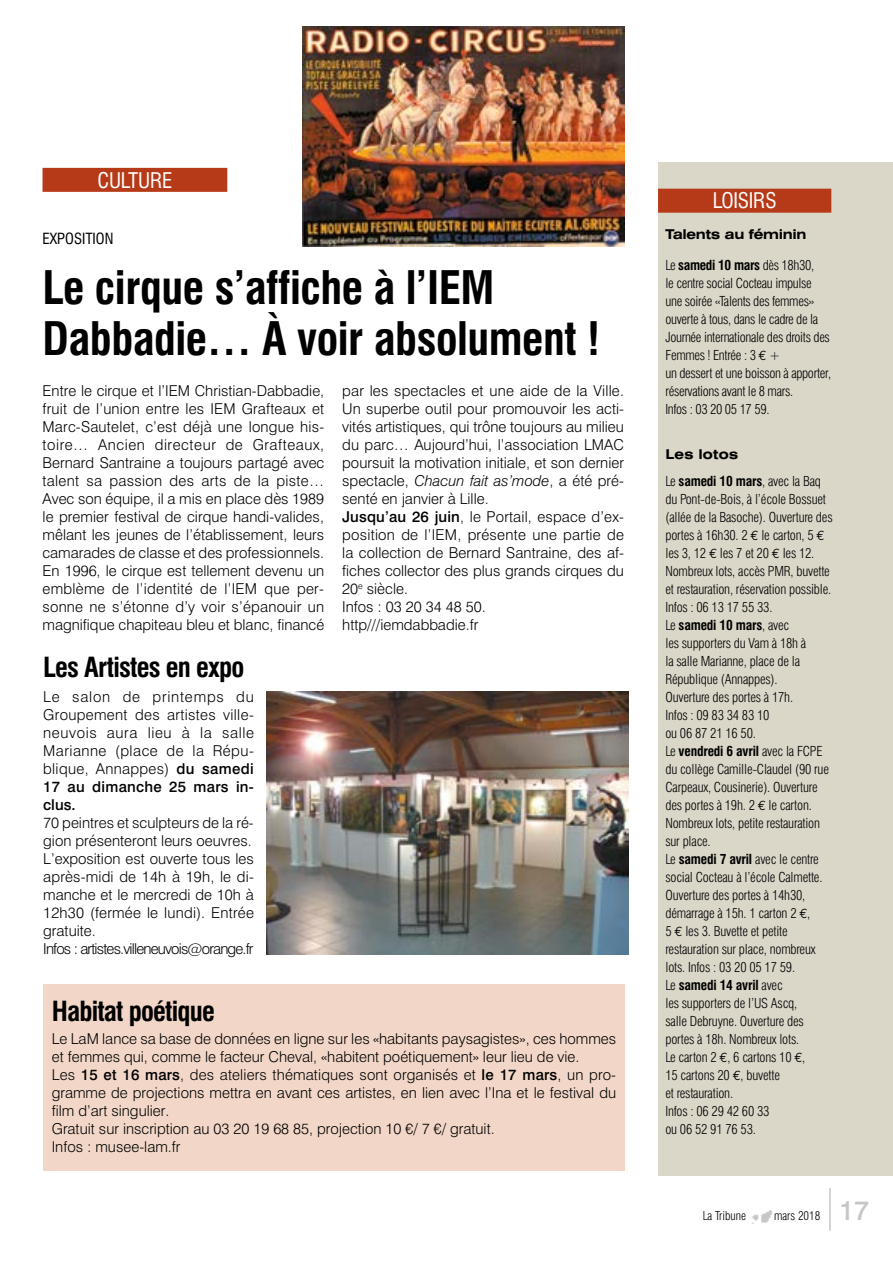
<style>
.page{position:relative;width:893px;height:1263px;background:#fff}
.page>*{position:absolute;margin:0;border:0;box-sizing:border-box;transform-origin:0 0}
.t1{font:700 condensed 45px/51px "Swiss 721 BT";letter-spacing:-.01em;color:#000}
.t2{font:700 condensed 27px "Swiss 721 BT";letter-spacing:-.03em;color:#000}
.t3{font:500 27px "Swiss 721 BT";color:#c6c6c6}
.t4{font:condensed 21px "Swiss 721 BT";letter-spacing:-.01em;color:#fff}
.t5{font:300 15px/18px "Swiss 721 BT";color:#000}
.t6{font:condensed 15px "Swiss 721 BT";color:#000}
.t7{font:300 condensed 13.5px/18px "Swiss 721 BT";letter-spacing:-.015em;color:#000}
.t8{font:700 expanded 13.5px "Swiss 721 BT";letter-spacing:-.025em;color:#000}
.t9{font:300 condensed 12px "Swiss 721 BT";color:#000}
.s1{font-style:italic}
.s2{font-weight:500}
.s3{font-weight:700}
.s4{font-family:"Euro Mono";font-weight:400;font-stretch:normal}
.s5{font-weight:700;font-stretch:expanded}
</style>
<div class="page">
<div style="left:43px;top:985px;width:582px;height:186px;background:#f2d7c8"></div>
<hr style="left:829px;top:1188px;width:2px;height:42px;background:#c6c6c6">
<div style="left:658px;top:163px;width:235px;height:1013px;background:#dad6c8"></div>
<img style="left:752px;top:1210px;width:20px;height:14px">
<div style="left:658px;top:189px;width:173px;height:24px;background:#b63a18"></div>
<div style="left:43px;top:168px;width:184px;height:24px;background:#b63a18"></div>
<img style="left:267px;top:691px;width:361px;height:263px">
<img style="left:303px;top:27px;width:321px;height:219px">
<h3 class="t4" style="left:97px;top:167px;width:77px">CULTURE</h3>
<p class="t6" style="left:43px;top:230px;width:72px">EXPOSITION</p>
<h1 class="t1" style="left:43px;top:262px;width:559px">Le cirque s’affiche à l’IEM<br>Dabbadie… À voir absolument !</h1>
<p class="t5" style="left:43px;top:382px;width:283px;text-align:justify">Entre le cirque et l’IEM Christian-Dabbadie, fruit de l’union entre les IEM Grafteaux et Marc-Sautelet, c’est déjà une longue his&shy;toire… Ancien directeur de Grafteaux, Bernard Santraine a toujours partagé avec talent sa passion des arts de la piste… Avec son équipe, il a mis en place dès 1989 le premier festival de cirque handi-valides, mêlant les jeunes de l’établissement, leurs camarades de classe et des professionnels.<br>En 1996, le cirque est tellement devenu un emblème de l’identité de l’IEM que per&shy;sonne ne s’étonne d’y voir s’épanouir un magnifique chapiteau bleu et blanc, financé</p>
<p class="t5" style="left:342px;top:382px;width:283px">par les spectacles et une aide de la Ville.<br>Un superbe outil pour promouvoir les acti&shy;vités artistiques, qui trône toujours au milieu du parc… Aujourd’hui, l’association LMAC poursuit la motivation initiale, et son dernier spectacle, <span class="s1">Chacun fait as’mode</span>, a été pré&shy;senté en janvier à Lille.<br><span class="s2">Jusqu’au 26 juin</span>, le Portail, espace d’ex&shy;position de l’IEM, présente une partie de la collection de Bernard Santraine, des af&shy;fiches collector des plus grands cirques du 20<sup>e</sup> siècle.<br>Infos : 03 20 34 48 50. http///iemdabbadie.fr</p>
<h2 class="t2" style="left:43px;top:651px;width:203px">Les Artistes en expo</h2>
<p class="t5" style="left:43px;top:688px;width:212px;text-align:justify">Le salon de printemps du Groupement des artistes ville&shy;neuvois aura lieu à la salle Marianne (place de la Répu&shy;blique, Annappes) <span class="s2">du samedi 17 au dimanche 25 mars in&shy;clus.</span></p>
<p class="t5" style="left:43px;top:814px;width:212px">70 peintres et sculpteurs de la ré&shy;gion présenteront leurs oeuvres.<br>L’exposition est ouverte tous les après-midi de 14h à 19h, le di&shy;manche et le mercredi de 10h à<br>12h30 (fermée le lundi). Entrée gratuite.<br>Infos : artistes.villeneuvois@orange.fr</p>
<h2 class="t2" style="left:52px;top:995px;width:165px">Habitat poétique</h2>
<p class="t5" style="left:52px;top:1030px;width:566px">Le LaM lance sa base de données en ligne sur les «habitants paysagistes», ces hommes et femmes qui, comme le facteur Cheval, «habitent poétiquement» leur lieu de vie.<br>Les <span class="s2">15 et 16 mars</span>, des ateliers thématiques sont organisés et <span class="s2">le 17 mars</span>, un pro&shy;gramme de projections mettra en avant ces artistes, en lien avec l’Ina et le festival du film d’art singulier.<br>Gratuit sur inscription au 03 20 19 68 85, projection 10 €/ 7 €/ gratuit.<br>Infos : musee-lam.fr</p>
<h3 class="t4" style="left:713px;top:188px;width:65px">LOISIRS</h3>
<p class="t8" style="left:665px;top:226px;width:143px">Talents au féminin</p>
<p class="t7" style="left:665px;top:256px;width:167px">Le <span class="s3">samedi 10 mars</span> dès 18h30,<br>le centre social Cocteau impulse une soirée «Talents des femmes» ouverte à tous, dans le cadre de la<br>Journée internationale des droits des<br>Femmes ! Entrée : 3 <span class="s4">€</span> +<br>un dessert et une boisson à apporter, réservations avant le 8 mars.<br>Infos : 03 20 05 17 59.</p>
<p class="t7" style="left:665px;top:441px;width:157px;line-height:26.8px"><span class="s5">Les lotos<br></span>Le <span class="s3">samedi 10 mars</span>, avec la Baq</p>
<p class="t7" style="left:665px;top:490px;width:169px">du Pont-de-Bois, à l’école Bossuet (allée de la Basoche). Ouverture des portes à 16h30. 2 <span class="s4">€</span> le carton, 5 <span class="s4">€ </span>les 3, 12 <span class="s4">€</span> les 7 et 20 <span class="s4">€</span> les 12.<br>Nombreux lots, accès PMR, buvette et restauration, réservation possible.<br>Infos : 06 13 17 55 33.<br>Le <span class="s3">samedi 10 mars</span>, avec<br>les supporters du Vam à 18h à<br>la salle Marianne, place de la<br>République (Annappes).<br>Ouverture des portes à 17h.<br>Infos : 09 83 34 83 10<br>ou 06 87 21 16 50.<br>Le <span class="s3">vendredi 6 avril</span> avec la FCPE du collège Camille-Claudel (90 rue<br>Carpeaux, Cousinerie). Ouverture des portes à 19h. 2 <span class="s4">€</span> le carton.<br>Nombreux lots, petite restauration sur place.<br>Le <span class="s3">samedi 7 avril</span> avec le centre social Cocteau à l’école Calmette.<br>Ouverture des portes à 14h30, démarrage à 15h. 1 carton 2 <span class="s4">€</span>,<br>5 <span class="s4">€</span> les 3. Buvette et petite restauration sur place, nombreux lots. Infos : 03 20 05 17 59.<br>Le <span class="s3">samedi 14 avril</span> avec<br>les supporters de l’US Ascq,<br>salle Debruyne. Ouverture des portes à 18h. Nombreux lots.<br>Le carton 2 <span class="s4">€</span>, 6 cartons 10 <span class="s4">€</span>,<br>15 cartons 20 <span class="s4">€</span>, buvette<br>et restauration.<br>Infos : 06 29 42 60 33<br>ou 06 52 91 76 53.</p>
<p class="t9" style="left:703px;top:1209px;width:45px">La Tribune</p>
<p class="t9" style="left:774px;top:1209px;width:48px">mars 2018</p>
<h2 class="t3" style="left:839px;top:1194px;width:32px">17</h2>
</div>
